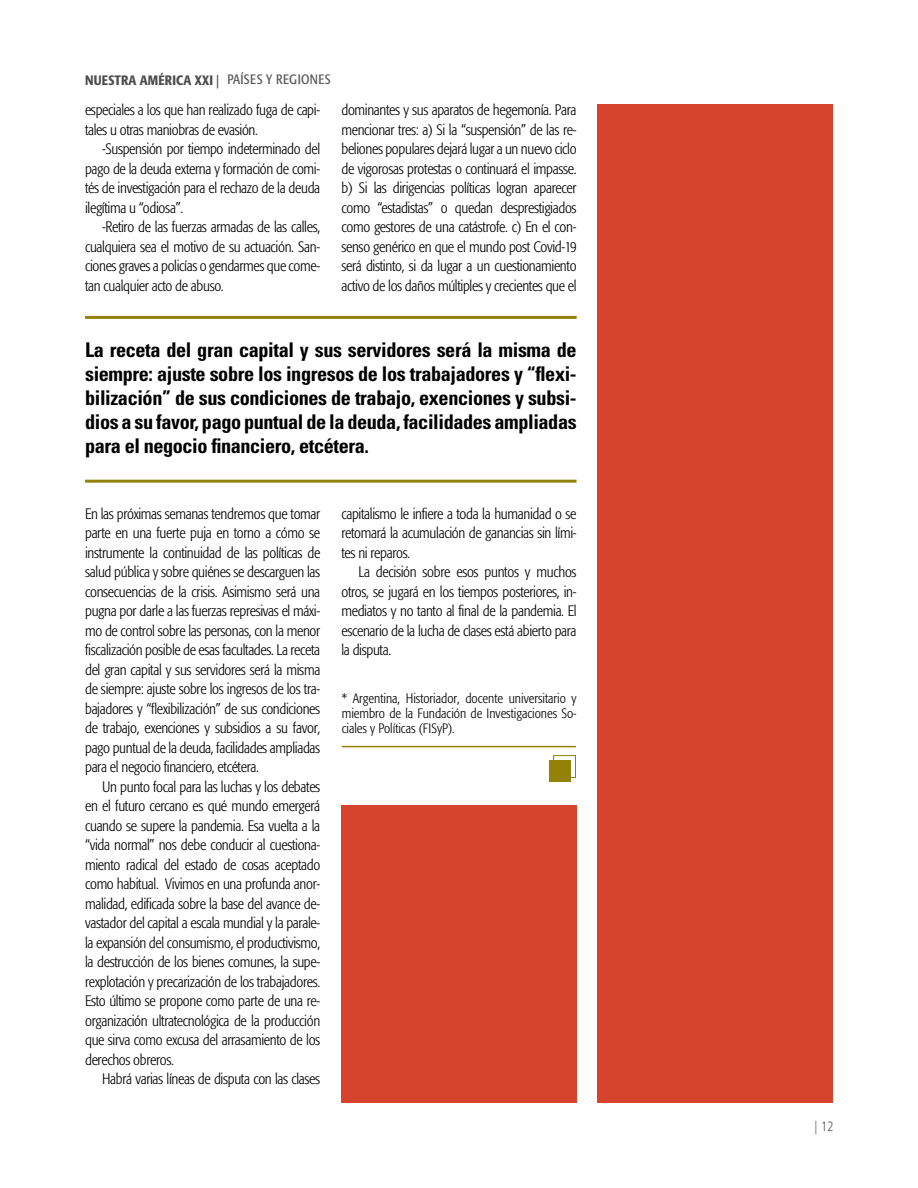
<style>
.page{position:relative;width:918px;height:1188px;background:#fff}
.page>*{position:absolute;margin:0;border:0;box-sizing:border-box;transform-origin:0 0}
.t1{font:700 condensed 20.25px/24px "Univers LT Std";letter-spacing:-.02em;color:#000;text-align:justify}
.t2{font:300 condensed 15px/19.5px "Formata";letter-spacing:-.02em;color:#000;text-align:justify}
.t3{font:300 condensed 13.5px/15px "Formata";color:#000;text-align:justify}
.t4{font:500 condensed 13.5px "Formata";letter-spacing:.02em;color:#4d4d4f}
.t5{font:condensed 13.5px "Formata";letter-spacing:.03em;color:#58595b}
.t6{font:300 condensed 13.5px "Frutiger LT Std";color:#58595b}
.s1{font-weight:400}
</style>
<div class="page">
<hr style="left:85px;top:316px;width:492px;height:3px;background:#938207">
<hr style="left:85px;top:480px;width:492px;height:3px;background:#938207">
<div style="left:553px;top:755px;width:23px;height:23px;border:1px solid #938207"></div>
<div style="left:550px;top:760px;width:21px;height:22px;background:#938207"></div>
<hr style="left:342px;top:746px;width:234px;height:1px;background:#938207">
<div style="left:598px;top:104px;width:235px;height:999px;background:#d7442d"></div>
<div style="left:342px;top:805px;width:235px;height:298px;background:#d7442d"></div>
<p class="t4" style="left:85px;top:72px;width:136px">NUESTRA AMÉRICA XXI <span class="s1">|</span></p>
<p class="t5" style="left:227px;top:72px;width:105px">PAÍSES Y REGIONES</p>
<p class="t2" style="left:85px;top:101px;width:237px">especiales a los que han realizado fuga de capi&shy;tales u otras maniobras de evasión.</p>
<p class="t2" style="left:85px;top:140px;width:237px;text-indent:17px">-Suspensión por tiempo indeterminado del pago de la deuda externa y formación de comi&shy;tés de investigación para el rechazo de la deuda ilegítima u “odiosa”.</p>
<p class="t2" style="left:85px;top:218px;width:237px;text-indent:17px">-Retiro de las fuerzas armadas de las calles, cualquiera sea el motivo de su actuación. San&shy;ciones graves a policías o gendarmes que come&shy;tan cualquier acto de abuso.</p>
<p class="t2" style="left:341px;top:100px;width:237px">dominantes y sus aparatos de hegemonía. Para mencionar tres: a) Si la “suspensión” de las re&shy;beliones populares dejará lugar a un nuevo ciclo de vigorosas protestas o continuará el impasse. b) Si las dirigencias políticas logran aparecer como “estadistas” o quedan desprestigiados como gestores de una catástrofe. c) En el con&shy;senso genérico en que el mundo post Covid-19 será distinto, si da lugar a un cuestionamiento activo de los daños múltiples y crecientes que el</p>
<p class="t1" style="left:85px;top:337px;width:493px">La receta del gran capital y sus servidores será la misma de siempre: ajuste sobre los ingresos de los trabajadores y “flexi&shy;bilización” de sus condiciones de trabajo, exenciones y subsi&shy;dios a su favor, pago puntual de la deuda, facilidades ampliadas para el negocio financiero, etcétera.</p>
<p class="t2" style="left:85px;top:504px;width:237px">En las próximas semanas tendremos que tomar parte en una fuerte puja en torno a cómo se instrumente la continuidad de las políticas de salud pública y sobre quiénes se descarguen las consecuencias de la crisis. Asimismo será una pugna por darle a las fuerzas represivas el máxi&shy;mo de control sobre las personas, con la menor fiscalización posible de esas facultades. La receta del gran capital y sus servidores será la misma de siempre: ajuste sobre los ingresos de los tra&shy;bajadores y “flexibilización” de sus condiciones de trabajo, exenciones y subsidios a su favor, pago puntual de la deuda, facilidades ampliadas para el negocio financiero, etcétera.</p>
<p class="t2" style="left:85px;top:777px;width:237px;text-indent:17px">Un punto focal para las luchas y los debates en el futuro cercano es qué mundo emergerá cuando se supere la pandemia. Esa vuelta a la “vida normal” nos debe conducir al cuestiona&shy;miento radical del estado de cosas aceptado como habitual. Vivimos en una profunda anor&shy;malidad, edificada sobre la base del avance de&shy;vastador del capital a escala mundial y la parale&shy;la expansión del consumismo, el productivismo, la destrucción de los bienes comunes, la supe&shy;rexplotación y precarización de los trabajadores.<br>Esto último se propone como parte de una re&shy;organización ultratecnológica de la producción que sirva como excusa del arrasamiento de los derechos obreros.</p>
<p class="t2" style="left:102px;top:1070px;width:220px">Habrá varias líneas de disputa con las clases</p>
<p class="t2" style="left:341px;top:504px;width:237px">capitalismo le infiere a toda la humanidad o se retomará la acumulación de ganancias sin lími&shy;tes ni reparos.</p>
<p class="t2" style="left:341px;top:563px;width:237px;text-indent:17px">La decisión sobre esos puntos y muchos otros, se jugará en los tiempos posteriores, in&shy;mediatos y no tanto al final de la pandemia. El escenario de la lucha de clases está abierto para la disputa.</p>
<p class="t3" style="left:342px;top:691px;width:236px">* Argentina, Historiador, docente universitario y miembro de la Fundación de Investigaciones So&shy;ciales y Políticas (FISyP).</p>
<p class="t6" style="left:815px;top:1118px;width:21px">| 12</p>
</div>
